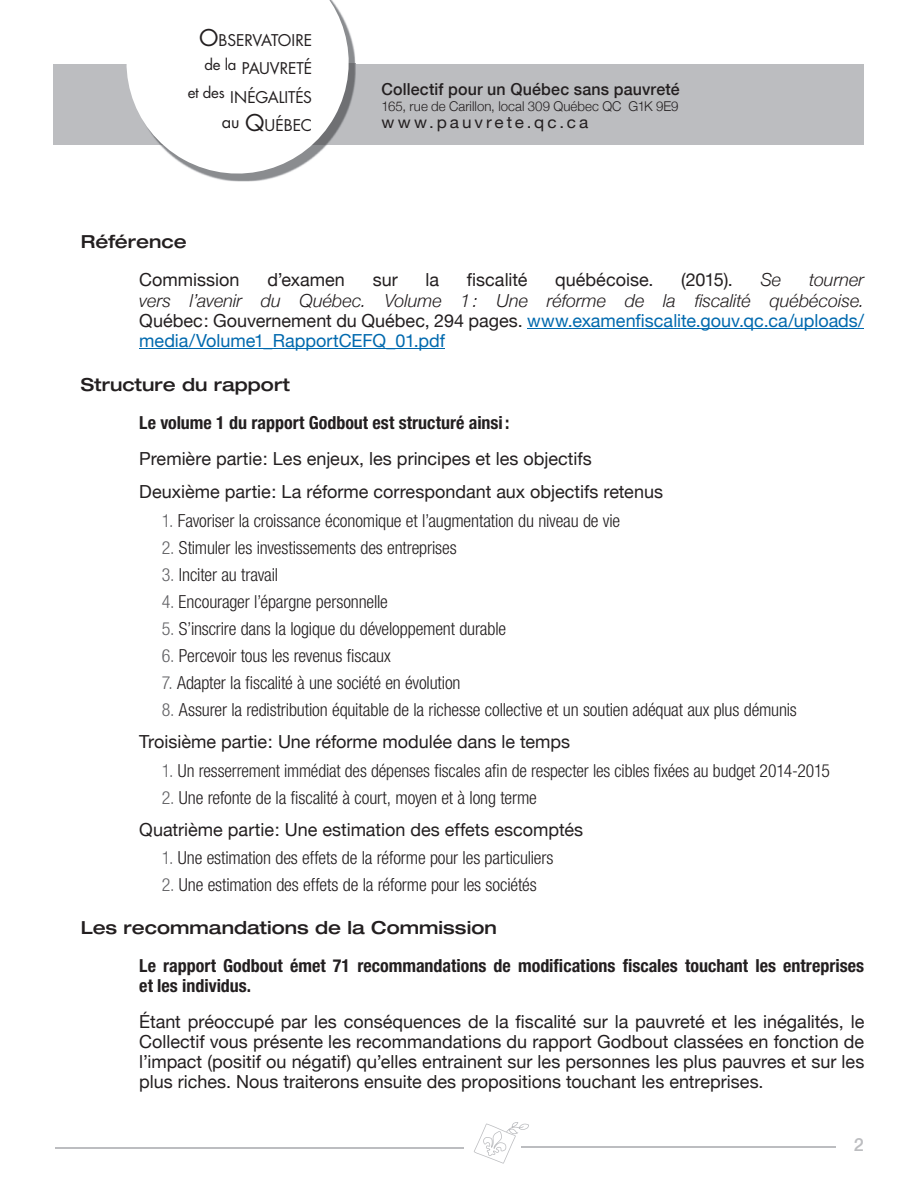
<style>
.page{position:relative;width:918px;height:1188px;background:#fff}
.page>*{position:absolute;margin:0;border:0;box-sizing:border-box;transform-origin:0 0}
.t1{font:300 condensed 18px/32.2px "Helvetica Neue";letter-spacing:-.01em;color:#231f20}
.t2{font:18px/20.2px "Helvetica Neue";color:#231f20}
.t3{font:18px/20.2px "Helvetica Neue";color:#0069ae;text-align:justify}
.t4{font:700 condensed 18px/20.2px "Helvetica Neue";color:#231f20}
.t5{font:500 expanded 18px "Helvetica Neue";color:#231f20}
.t6{font:italic 300 18px "Helvetica Neue";color:#231f20}
.t7{font:500 18px "Helvetica Neue";color:#bcbdc0}
.t8{font:500 16.5px "Helvetica Neue";letter-spacing:.01em;color:#231f20}
.t9{font:16.35px "Helvetica Neue";letter-spacing:.17em;color:#231f20;scale:1.05 1}
.t10{font:15.75px/28.5px "Futura";letter-spacing:-.01em;color:#231f20;text-align:right}
.t11{font:300 13.5px "Helvetica Neue";letter-spacing:.005em;color:#231f20}
.s1{font-size:22.5px}
.s2{font-weight:300;font-style:italic;color:#231f20}
.s3{color:#231f20}
.s4{color:#636366}
.s5{font-weight:400;font-stretch:normal}
</style>
<div class="page">
<div style="left:54px;top:64px;width:810px;height:81px;background:#bcbdc0"></div>
<svg style="left:474px;top:1122px;width:55px;height:42px"></svg>
<hr style="left:521px;top:1147px;width:315px;height:1px;background:#bcbdc0">
<hr style="left:55px;top:1147px;width:408px;height:1px;background:#bcbdc0">
<svg style="left:126px;top:0;width:230px;height:182px"></svg>
<hr style="left:527px;top:328px;width:337px;height:1px;background:#0069ae">
<hr style="left:139px;top:348px;width:306px;height:1px;background:#0069ae">
<p class="t10" style="left:188px;top:25px;width:126px"><span class="s1">O</span>BSERVATOIRE <sup>de</sup> <sup>la</sup> PAUVRETÉ<br><sup>et</sup> <sup>des</sup> INÉGALITÉS <sup>au</sup> <span class="s1">Q</span>UÉBEC</p>
<p class="t8" style="left:382px;top:76px;width:300px">Collectif pour un Québec sans pauvreté</p>
<p class="t11" style="left:382px;top:96px;width:298px">165, rue de Carillon, local 309 Québec QC G1K 9E9</p>
<p class="t9" style="left:382px;top:110px;width:198px">www.pauvrete.qc.ca</p>
<p class="t5" style="left:81px;top:230px;width:107px">Référence</p>
<p class="t2" style="left:139px;top:271px;width:102px">Commission</p>
<p class="t2" style="left:267px;top:271px;width:79px">d’examen</p>
<p class="t2" style="left:373px;top:271px;width:26px">sur</p>
<p class="t2" style="left:425px;top:271px;width:15px">la</p>
<p class="t2" style="left:467px;top:271px;width:62px">fiscalité</p>
<p class="t2" style="left:555px;top:271px;width:100px">québécoise.</p>
<p class="t2" style="left:681px;top:271px;width:53px">(2015).</p>
<p class="t6" style="left:761px;top:266px;width:22px">Se</p>
<p class="t3" style="left:139px;top:271px;width:726px;text-indent:670px"><span class="s2">tourner vers l’avenir du Québec. Volume 1 : Une réforme de la fiscalité québécoise.<br></span><span class="s3">Québec : Gouvernement du Québec, 294 pages.</span> www.examenfiscalite.gouv.qc.ca/uploads/ media/Volume1_RapportCEFQ_01.pdf</p>
<p class="t5" style="left:81px;top:374px;width:211px">Structure du rapport</p>
<p class="t4" style="left:139px;top:413px;width:372px">Le volume 1 du rapport Godbout est structuré ainsi :</p>
<p class="t2" style="left:139px;top:442px;width:525px;line-height:33.8px">Première partie : Les enjeux, les principes et les objectifs<br>Deuxième partie : La réforme correspondant aux objectifs retenus</p>
<p class="t1" style="left:162px;top:504px;width:460px"><span class="s4">1.</span> Favoriser la croissance économique et l’augmentation du niveau de vie</p>
<p class="t1" style="left:162px;top:531px;width:296px"><span class="s4">2.</span> Stimuler les investissements des entreprises</p>
<p class="t1" style="left:162px;top:558px;width:118px"><span class="s4">3.</span> Inciter au travail</p>
<p class="t1" style="left:162px;top:585px;width:228px"><span class="s4">4.</span> Encourager l’épargne personnelle</p>
<p class="t1" style="left:162px;top:612px;width:346px"><span class="s4">5.</span> S’inscrire dans la logique du développement durable</p>
<p class="t1" style="left:162px;top:639px;width:231px"><span class="s4">6.</span> Percevoir tous les revenus fiscaux</p>
<p class="t1" style="left:162px;top:666px;width:300px"><span class="s4">7.</span> Adapter la fiscalité à une société en évolution</p>
<p class="t1" style="left:139px;top:693px;width:659px;text-indent:22px"><span class="s4">8.</span> Assurer la redistribution équitable de la richesse collective et un soutien adéquat aux plus démunis<br><span class="s5">Troisième partie : Une réforme modulée dans le temps</span></p>
<p class="t1" style="left:162px;top:754px;width:670px"><span class="s4">1.</span> Un resserrement immédiat des dépenses fiscales afin de respecter les cibles fixées au budget 2014-2015</p>
<p class="t1" style="left:139px;top:781px;width:445px;text-indent:22px"><span class="s4">2.</span> Une refonte de la fiscalité à court, moyen et à long terme<br><span class="s5">Quatrième partie : Une estimation des effets escomptés</span></p>
<p class="t1" style="left:162px;top:842px;width:393px"><span class="s4">1.</span> Une estimation des effets de la réforme pour les particuliers</p>
<p class="t1" style="left:162px;top:869px;width:376px"><span class="s4">2.</span> Une estimation des effets de la réforme pour les sociétés</p>
<p class="t5" style="left:81px;top:916px;width:417px">Les recommandations de la Commission</p>
<p class="t4" style="left:139px;top:955px;width:726px">Le rapport Godbout émet 71 recommandations de modifications fiscales touchant les entreprises et les individus.</p>
<p class="t2" style="left:139px;top:1012px;width:727px;text-align:justify">Étant préoccupé par les conséquences de la fiscalité sur la pauvreté et les inégalités, le Collectif vous présente les recommandations du rapport Godbout classées en fonction de l’impact (positif ou négatif) qu’elles entrainent sur les personnes les plus pauvres et sur les plus riches. Nous traiterons ensuite des propositions touchant les entreprises.</p>
<p class="t7" style="left:854px;top:1130px;width:12px">2</p>
</div>
